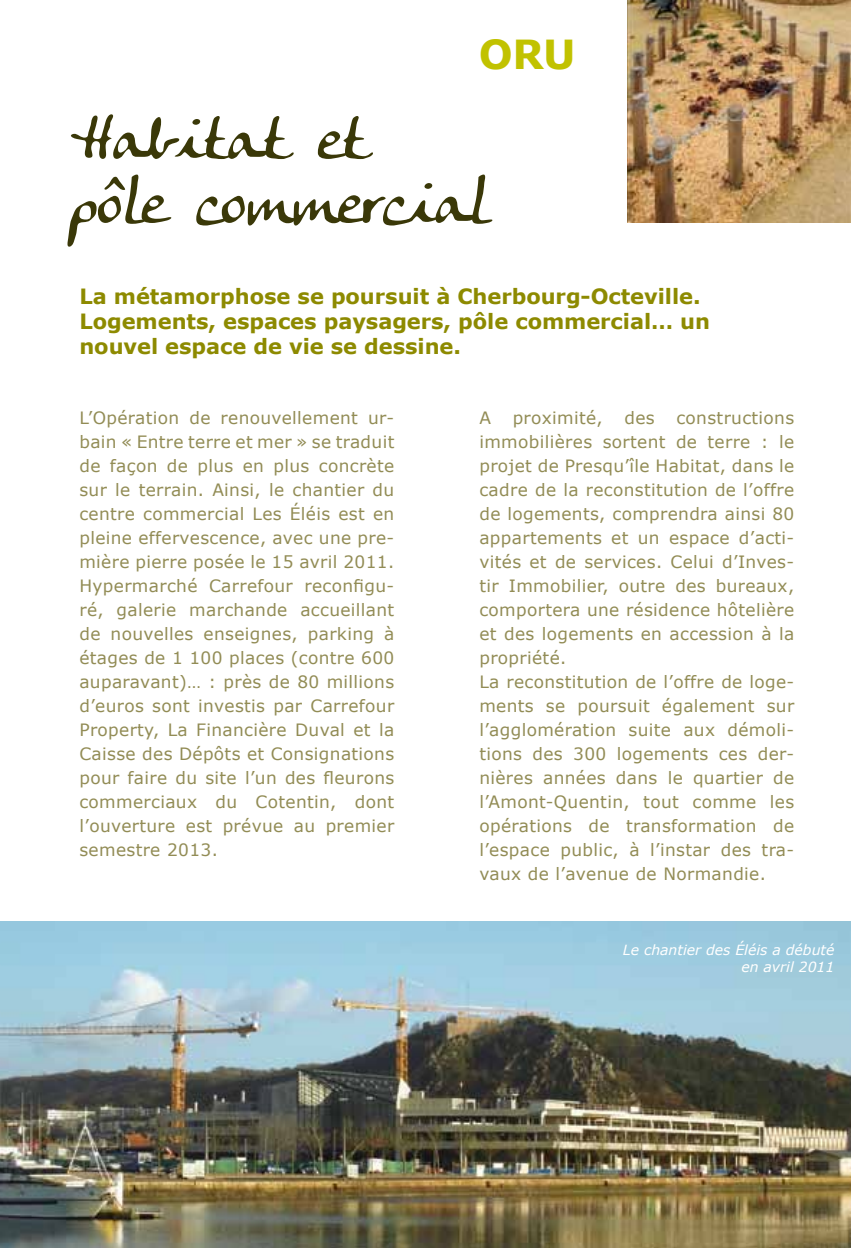
<style>
.page{position:relative;width:851px;height:1248px;background:#fff}
.page>*{position:absolute;margin:0;border:0;box-sizing:border-box;transform-origin:0 0}
.t1{font:60px/64px "Anke Calligraphic FG";color:#3a3808}
.t2{font:700 40px "Verdana";color:#c1c200}
.t3{font:700 21px/25.2px "Verdana";letter-spacing:-.005em;color:#8d8a00}
.t4{font:17px/24px "Verdana";letter-spacing:.02em;color:#928c55;text-align:justify}
.t5{font:italic 14px/16.8px "Verdana";color:#fff;text-align:right}
</style>
<div class="page">
<img style="left:627px;top:0;width:223px;height:223px">
<img style="left:0;top:921px;width:850px;height:326px">
<h2 class="t2" style="left:478px;top:26px;width:98px">ORU</h2>
<h1 class="t1" style="left:71px;top:106px;width:419px">Habitat et<br>pôle commercial</h1>
<p class="t3" style="left:79px;top:283px;width:632px">La métamorphose se poursuit à Cherbourg-Octeville.<br>Logements, espaces paysagers, pôle commercial… un nouvel espace de vie se dessine.</p>
<p class="t4" style="left:79px;top:405px;width:316px">L’Opération de renouvellement ur&shy;bain « Entre terre et mer » se traduit de façon de plus en plus concrète sur le terrain. Ainsi, le chantier du centre commercial Les éléis est en pleine effervescence, avec une pre&shy;mière pierre posée le 15 avril 2011.<br>Hypermarché Carrefour reconfigu&shy;ré, galerie marchande accueillant de nouvelles enseignes, parking à étages de 1 100 places (contre 600 auparavant)… : près de 80 millions d’euros sont investis par Carrefour Property, La Financière Duval et la Caisse des Dépôts et Consignations pour faire du site l’un des fleurons commerciaux du Cotentin, dont l’ouverture est prévue au premier semestre 2013.</p>
<p class="t4" style="left:479px;top:405px;width:13px">A</p>
<p class="t4" style="left:512px;top:405px;width:91px">proximité,</p>
<p class="t4" style="left:624px;top:405px;width:32px">des</p>
<p class="t4" style="left:479px;top:405px;width:316px;text-align:left;text-indent:197px">constructions immobilières sortent de terre : le projet de Presqu’île Habitat, dans le cadre de la reconstitution de l’offre de logements, comprendra ainsi 80 appartements et un espace d’acti&shy;vités et de services. Celui d’Inves&shy;tir Immobilier, outre des bureaux, comportera une résidence hôtelière et des logements en accession à la propriété.<br>La reconstitution de l’offre de loge&shy;ments se poursuit également sur l’agglomération suite aux démoli&shy;tions des 300 logements ces der&shy;nières années dans le quartier de l’Amont-Quentin, tout comme les opérations de transformation de l’espace public, à l’instar des tra&shy;vaux de l’avenue de Normandie.</p>
<p class="t5" style="left:623px;top:941px;width:213px">Le chantier des éléis a débuté en avril 2011</p>
</div>
